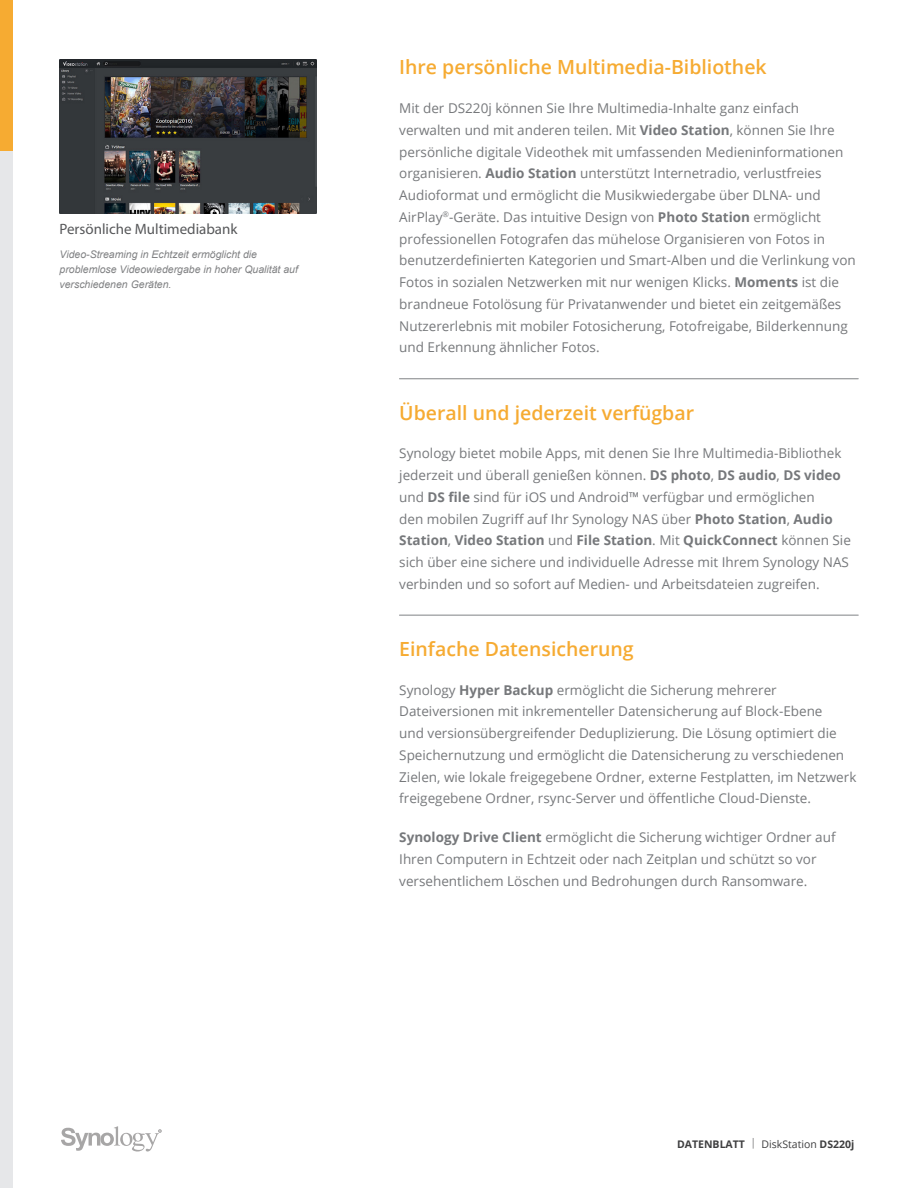
<style>
.page{position:relative;width:918px;height:1188px;background:#fff}
.page>*{position:absolute;margin:0;border:0;box-sizing:border-box;transform-origin:0 0}
.Chapter_Title{font:600 19.5px "Open Sans";color:#f6ab32}
.Graphic_Title{font:15px "Myriad Pro";color:#57585a}
.Body_Content{font:13.5px/21.8px "Open Sans";color:#76787b}
.Graphic_Text{font:italic 10.5px/15px "Arial";color:#808183}
.t1{font:700 10.5px "Open Sans";color:#3e3e3f}
.s1{font-weight:700}
.s2{font-weight:300}
.s3{font-weight:400}
</style>
<div class="page">
<div style="left:0;top:150px;width:13px;height:1038px;background:#e6e7e9"></div>
<div style="left:0;top:0;width:13px;height:150px;background:#f6ab32"></div>
<svg style="left:61px;top:1126px;width:101px;height:26px"></svg>
<hr style="left:399px;top:379px;width:459px;height:1px;background:#808285">
<hr style="left:399px;top:615px;width:459px;height:1px;background:#808285">
<img style="left:60px;top:60px;width:256px;height:154px">
<p class="Graphic_Title" style="left:60px;top:220px;width:180px">Persönliche Multimediabank</p>
<p class="Graphic_Text" style="left:60px;top:247px;width:240px">Video-Streaming in Echtzeit ermöglicht die problemlose Videowiedergabe in hoher Qualität auf verschiedenen Geräten.</p>
<p class="Chapter_Title" style="left:399px;top:54px;width:369px">Ihre persönliche Multimedia-Bibliothek</p>
<p class="Body_Content" style="left:399px;top:97px;width:458px">Mit der DS220j können Sie Ihre Multimedia-Inhalte ganz einfach verwalten und mit anderen teilen. Mit <span class="s1">Video Station</span>, können Sie Ihre persönliche digitale Videothek mit umfassenden Medieninformationen organisieren. <span class="s1">Audio Station</span> unterstützt Internetradio, verlustfreies Audioformat und ermöglicht die Musikwiedergabe über DLNA- und AirPlay<sup>®</sup>-Geräte. Das intuitive Design von <span class="s1">Photo Station</span> ermöglicht professionellen Fotografen das mühelose Organisieren von Fotos in benutzerdefinierten Kategorien und Smart-Alben und die Verlinkung von Fotos in sozialen Netzwerken mit nur wenigen Klicks. <span class="s1">Moments</span> ist die brandneue Fotolösung für Privatanwender und bietet ein zeitgemäßes Nutzererlebnis mit mobiler Fotosicherung, Fotofreigabe, Bilderkennung und Erkennung ähnlicher Fotos.</p>
<p class="Chapter_Title" style="left:399px;top:399px;width:296px">Überall und jederzeit verfügbar</p>
<p class="Body_Content" style="left:399px;top:442px;width:453px">Synology bietet mobile Apps, mit denen Sie Ihre Multimedia-Bibliothek jederzeit und überall genießen können. <span class="s1">DS photo</span>, <span class="s1">DS audio</span>, <span class="s1">DS video </span>und <span class="s1">DS file</span> sind für iOS und Android™ verfügbar und ermöglichen<br>den mobilen Zugriff auf Ihr Synology NAS über <span class="s1">Photo Station</span>, <span class="s1">Audio Station</span>, <span class="s1">Video Station</span> und <span class="s1">File Station</span>. Mit <span class="s1">QuickConnect</span> können Sie sich über eine sichere und individuelle Adresse mit Ihrem Synology NAS verbinden und so sofort auf Medien- und Arbeitsdateien zugreifen.</p>
<p class="Chapter_Title" style="left:399px;top:635px;width:236px">Einfache Datensicherung</p>
<p class="Body_Content" style="left:399px;top:679px;width:459px">Synology <span class="s1">Hyper Backup</span> ermöglicht die Sicherung mehrerer Dateiversionen mit inkrementeller Datensicherung auf Block-Ebene<br>und versionsübergreifender Deduplizierung. Die Lösung optimiert die Speichernutzung und ermöglicht die Datensicherung zu verschiedenen Zielen, wie lokale freigegebene Ordner, externe Festplatten, im Netzwerk freigegebene Ordner, rsync-Server und öffentliche Cloud-Dienste.</p>
<p class="Body_Content" style="left:399px;top:826px;width:438px"><span class="s1">Synology Drive Client</span> ermöglicht die Sicherung wichtiger Ordner auf<br>Ihren Computern in Echtzeit oder nach Zeitplan und schützt so vor versehentlichem Löschen und Bedrohungen durch Ransomware.</p>
<p class="t1" style="left:677px;top:1136px;width:179px">DATENBLATT <span class="s2">|</span> <span class="s3">DiskStation</span> DS220j</p>
</div>
